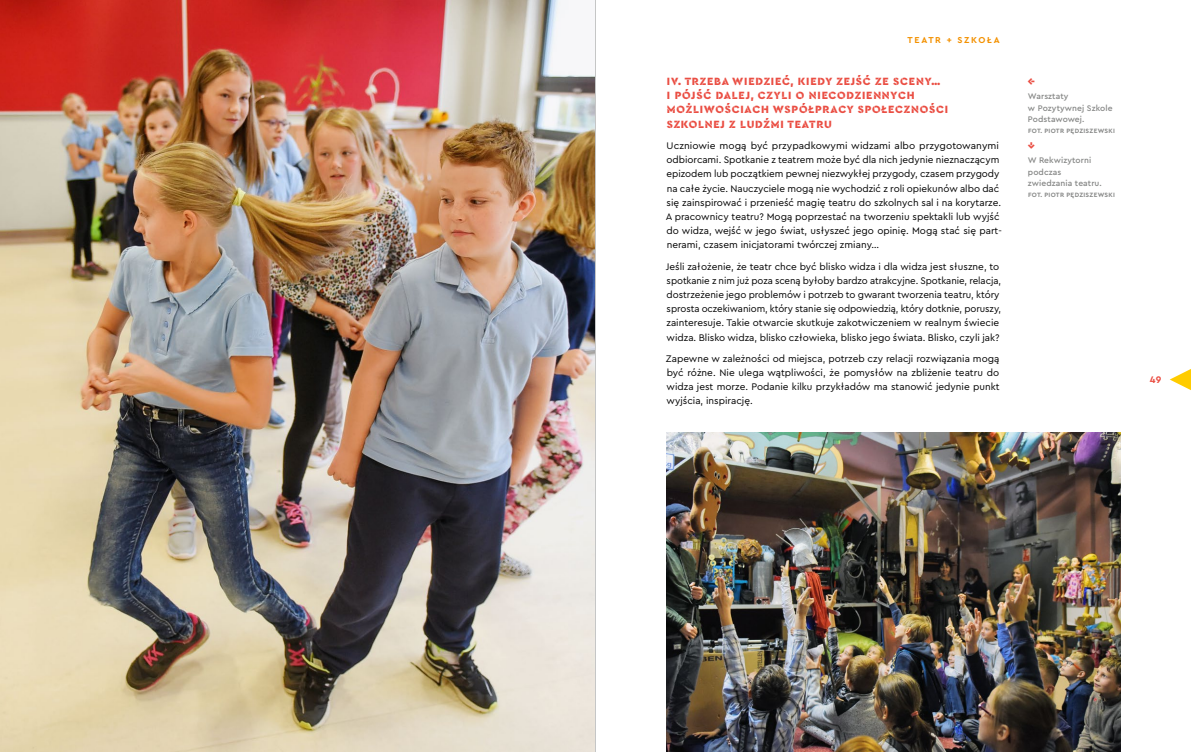
<style>
.page{position:relative;width:1191px;height:752px;background:#fff}
.page>*{position:absolute;margin:0;border:0;box-sizing:border-box;transform-origin:0 0}
.t1{font:900 11px/14.2px "Cera Stencil PRO";letter-spacing:.07em;color:#ea4e43}
.t2{font:10px/14.2px "Cera PRO";color:#000}
.t3{font:700 10px "Cera PRO";color:#ea4e43}
.t4{font:700 9px "Cera PRO";letter-spacing:.19em;color:#f39100}
.t5{font:500 8.5px/11.3px "Cera PRO";letter-spacing:.01em;color:#868786}
.t6{font:700 6.5px "Cera PRO";letter-spacing:.045em;color:#868786}
</style>
<div class="page">
<img style="left:0;top:0;width:595px;height:751px">
<img style="left:666px;top:432px;width:454px;height:319px">
<svg style="left:1170px;top:369px;width:21px;height:21px"></svg>
<hr style="left:595px;top:0;width:1px;height:751px;background:#c5c6c6">
<p class="t4" style="left:907px;top:34px;width:94px">TEATR + SZKOŁA</p>
<p class="t1" style="left:667px;top:74px;width:283px">IV. TRZEBA WIEDZIEĆ, KIEDY ZEJŚĆ ZE SCENY…<br>I PÓJŚĆ DALEJ, CZYLI O NIECODZIENNYCH MOŻLIWOŚCIACH WSPÓŁPRACY SPOŁECZNOŚCI SZKOLNEJ Z LUDŹMI TEATRU</p>
<p class="t2" style="left:665px;top:138px;width:338px">Uczniowie mogą być przypadkowymi widzami albo przygotowanymi odbiorcami. Spotkanie z teatrem może być dla nich jedynie nieznaczącym epizodem lub początkiem pewnej niezwykłej przygody, czasem przygody na całe życie. Nauczyciele mogą nie wychodzić z roli opiekunów albo dać się zainspirować i przenieść magię teatru do szkolnych sal i na korytarze.<br>A pracownicy teatru? Mogą poprzestać na tworzeniu spektakli lub wyjść do widza, wejść w jego świat, usłyszeć jego opinię. Mogą stać się part&shy;nerami, czasem inicjatorami twórczej zmiany…</p>
<p class="t2" style="left:666px;top:258px;width:337px">Jeśli założenie, że teatr chce być blisko widza i dla widza jest słuszne, to spotkanie z nim już poza sceną byłoby bardzo atrakcyjne. Spotkanie, relacja, dostrzeżenie jego problemów i potrzeb to gwarant tworzenia teatru, który sprosta oczekiwaniom, który stanie się odpowiedzią, który dotknie, poruszy, zainteresuje. Takie otwarcie skutkuje zakotwiczeniem w realnym świecie widza. Blisko widza, blisko człowieka, blisko jego świata. Blisko, czyli jak?</p>
<p class="t2" style="left:666px;top:351px;width:335px;text-align:justify">Zapewne w zależności od miejsca, potrzeb czy relacji rozwiązania mogą być różne. Nie ulega wątpliwości, że pomysłów na zbliżenie teatru do widza jest morze. Podanie kilku przykładów ma stanowić jedynie punkt wyjścia, inspirację.</p>
<p class="t1" style="left:1028px;top:74px;width:9px">←</p>
<p class="t5" style="left:1028px;top:90px;width:86px">Warsztaty<br>w Pozytywnej Szkole<br>Podstawowej.</p>
<p class="t6" style="left:1028px;top:127px;width:88px">FOT. PIOTR PĘDZISZEWSKI</p>
<p class="t1" style="left:1028px;top:138px;width:9px">↓</p>
<p class="t5" style="left:1028px;top:154px;width:75px">W Rekwizytorni podczas zwiedzania teatru.</p>
<p class="t6" style="left:1028px;top:191px;width:88px">FOT. PIOTR PĘDZISZEWSKI</p>
<p class="t3" style="left:1149px;top:373px;width:13px">49</p>
</div>
